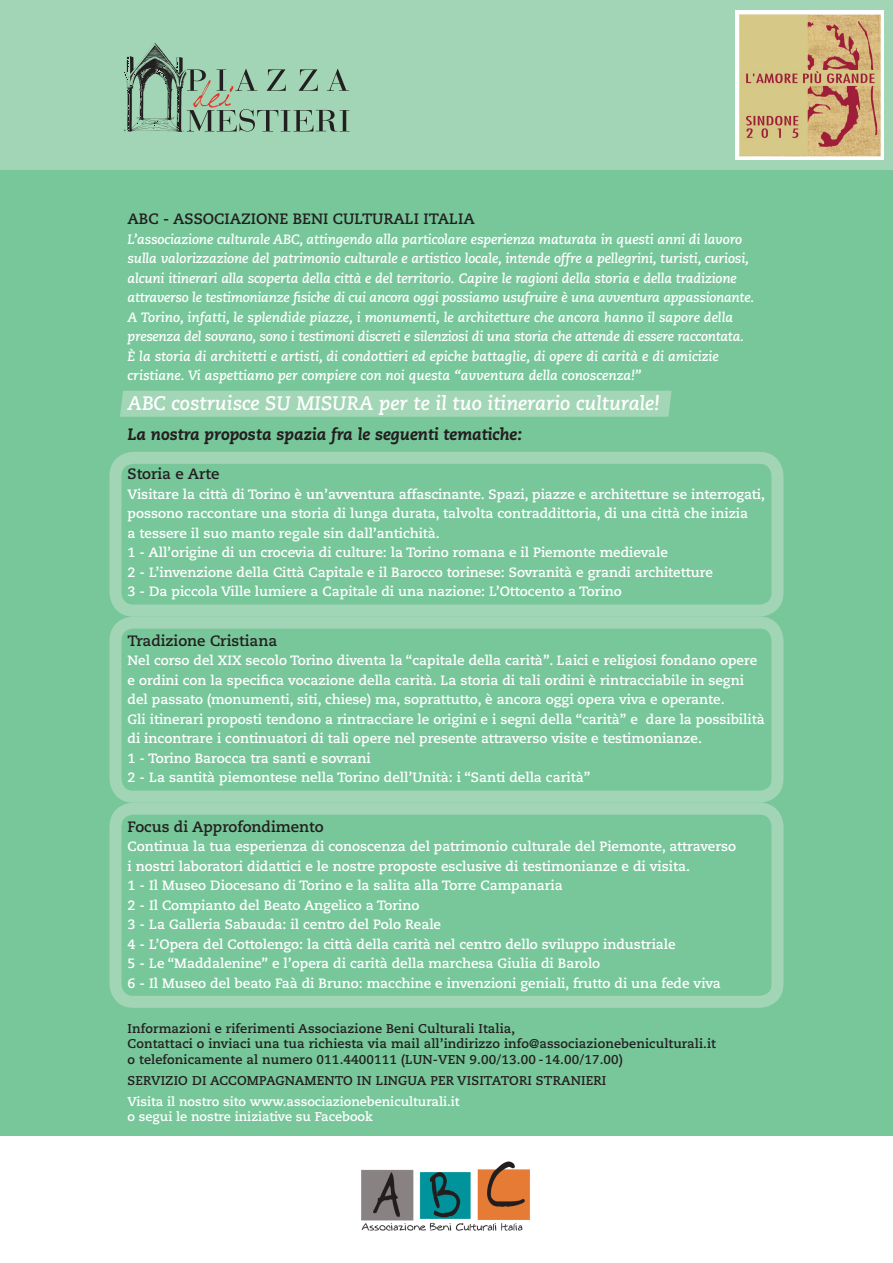
<style>
.page{position:relative;width:893px;height:1263px;background:#fff}
.page>*{position:absolute;margin:0;border:0;box-sizing:border-box;transform-origin:0 0}
.t1{font:italic 700 19.5px "Caecilia LT Std";color:#fff}
.t2{font:italic 800 16.5px "Caecilia LT Std";color:#231f20}
.t3{font:700 15px "Caecilia LT Std";color:#231f20}
.t4{font:700 13.5px/19.5px "Caecilia LT Std";color:#fff}
.t5{font:italic 700 13.5px/19.5px "Caecilia LT Std";letter-spacing:-.01em;color:#fff}
.t6{font:700 12.75px/15px "Caecilia LT Std";letter-spacing:.01em;color:#231f20}
.t7{font:700 12.75px/15px "Caecilia LT Std";color:#fff}
</style>
<div class="page">
<div style="left:0;top:128px;width:893px;height:1007px;background:#77c79a"></div>
<div style="left:109px;top:452px;width:674px;height:165px;border:12px solid #a2d5b5;border-radius:18px"></div>
<div style="left:109px;top:617px;width:674px;height:186px;border:12px solid #a2d5b5;border-radius:18px"></div>
<div style="left:109px;top:803px;width:674px;height:205px;border:12px solid #a2d5b5;border-radius:18px"></div>
<div style="left:0;top:0;width:893px;height:169px;background:#a2d5b5"></div>
<svg style="left:124px;top:43px;width:225px;height:89px"></svg>
<img style="left:361px;top:1161px;width:169px;height:70px">
<img style="left:735px;top:11px;width:148px;height:149px">
<div style="left:120px;top:391px;width:552px;height:26px;background:#a3d6b6"></div>
<p class="t3" style="left:128px;top:210px;width:68px">ABC - Associazione</p>
<p class="t3" style="left:293px;top:210px;width:19px">Beni</p>
<p class="t3" style="left:333px;top:210px;width:21px">Culturali</p>
<p class="t3" style="left:423px;top:210px;width:16px">Italia</p>
<p class="t5" style="left:128px;top:229px;width:628px">L’associazione culturale ABC, attingendo alla particolare esperienza maturata in questi anni di lavoro sulla valorizzazione del patrimonio culturale e artistico locale, intende offre a pellegrini, turisti, curiosi, alcuni itinerari alla scoperta della città e del territorio. Capire le ragioni della storia e della tradizione attraverso le testimonianze fisiche di cui ancora oggi possiamo usufruire è una avventura appassionante.<br>A Torino, infatti, le splendide piazze, i monumenti, le architetture che ancora hanno il sapore della presenza del sovrano, sono i testimoni discreti e silenziosi di una storia che attende di essere raccontata.<br>È la storia di architetti e artisti, di condottieri ed epiche battaglie, di opere di carità e di amicizie cristiane. Vi aspettiamo per compiere con noi questa “avventura della conoscenza!”</p>
<h1 class="t1" style="left:128px;top:392px;width:534px">ABC costruisce SU MISURA per te il tuo itinerario culturale!</h1>
<p class="t2" style="left:128px;top:425px;width:396px">La nostra proposta spazia fra le seguenti tematiche:</p>
<p class="t3" style="left:128px;top:465px;width:93px">Storia e Arte</p>
<p class="t4" style="left:128px;top:484px;width:639px">Visitare la città di Torino è un’avventura affascinante. Spazi, piazze e architetture se interrogati, possono raccontare una storia di lunga durata, talvolta contraddittoria, di una città che inizia<br>a tessere il suo manto regale sin dall’antichità.<br>1 - All’origine di un crocevia di culture: la Torino romana e il Piemonte medievale<br>2 - L’invenzione della Città Capitale e il Barocco torinese: Sovranità e grandi architetture<br>3 - Da piccola Ville lumiere a Capitale di una nazione: L’Ottocento a Torino</p>
<p class="t3" style="left:128px;top:632px;width:151px">Tradizione Cristiana</p>
<p class="t4" style="left:128px;top:651px;width:639px">Nel corso del XIX secolo Torino diventa la “capitale della carità”. Laici e religiosi fondano opere e ordini con la specifica vocazione della carità. La storia di tali ordini è rintracciabile in segni del passato (monumenti, siti, chiese) ma, soprattutto, è ancora oggi opera viva e operante.<br>Gli itinerari proposti tendono a rintracciare le origini e i segni della “carità” e dare la possibilità di incontrare i continuatori di tali opere nel presente attraverso visite e testimonianze.<br>1 - Torino Barocca tra santi e sovrani<br>2 - La santità piemontese nella Torino dell’Unità: i “Santi della carità”</p>
<p class="t3" style="left:128px;top:818px;width:198px">Focus di Approfondimento</p>
<p class="t4" style="left:128px;top:837px;width:610px">Continua la tua esperienza di conoscenza del patrimonio culturale del Piemonte, attraverso i nostri laboratori didattici e le nostre proposte esclusive di testimonianze e di visita.<br>1 - Il Museo Diocesano di Torino e la salita alla Torre Campanaria<br>2 - Il Compianto del Beato Angelico a Torino<br>3 - La Galleria Sabauda: il centro del Polo Reale<br>4 - L’Opera del Cottolengo: la città della carità nel centro dello sviluppo industriale<br>5 - Le “Maddalenine” e l’opera di carità della marchesa Giulia di Barolo<br>6 - Il Museo del beato Faà di Bruno: macchine e invenzioni geniali, frutto di una fede viva</p>
<p class="t6" style="left:128px;top:1021px;width:590px">Informazioni e riferimenti Associazione Beni Culturali Italia,<br>Contattaci o inviaci una tua richiesta via mail all’indirizzo info@associazionebeniculturali.it</p>
<p class="t6" style="left:128px;top:1049px;width:497px;line-height:21px">o telefonicamente al numero 011.4400111 (LUN-VEN 9.00/13.00 - 14.00/17.00)<br>SERVIZIO DI ACCOMPAGNAMENTO IN LINGUA PER VISITATORI STRANIERI</p>
<p class="t7" style="left:128px;top:1094px;width:334px">Visita il nostro sito www.associazionebeniculturali.it o segui le nostre iniziative su Facebook</p>
</div>
